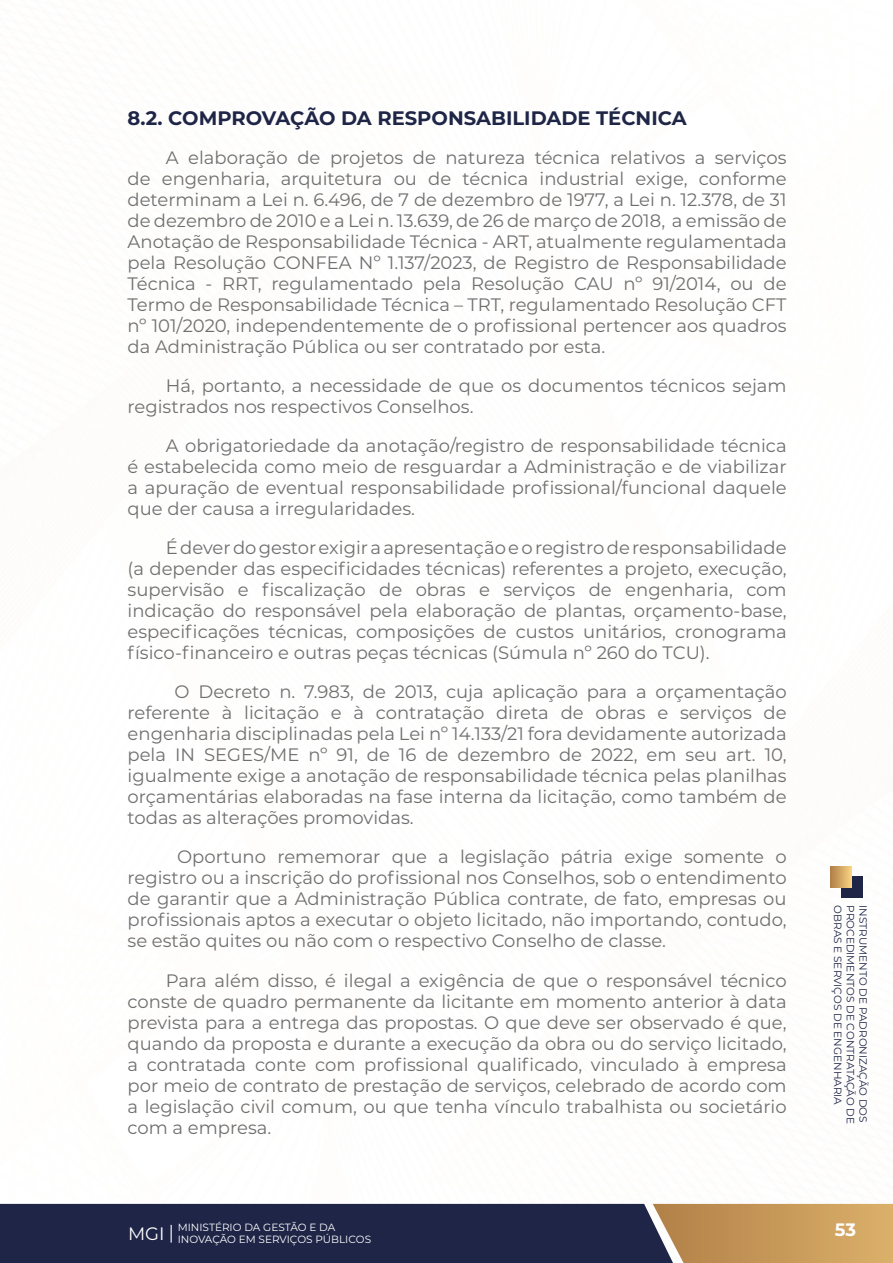
<style>
.page{position:relative;width:893px;height:1263px;background:#fff}
.page>*{position:absolute;margin:0;border:0;box-sizing:border-box;transform-origin:0 0}
.t1{font:700 19.5px "Montserrat";color:#1e2547}
.t2{font:18px/21px "Montserrat";color:#706f6f;text-align:justify}
.t3{font:700 18px "Montserrat";color:#fff}
.t4{font:10.5px/12.6px "Montserrat";color:#1e2547}
.t5{font:10.5px "Montserrat";color:#fff}
</style>
<div class="page">
<svg style="left:830px;top:866px;width:32px;height:32px"></svg>
<svg style="left:0;top:1204px;width:893px;height:59px;background:#4b444d"></svg>
<p class="t1" style="left:128px;top:104px;width:561px">8.2. COMPROVAÇÃO DA RESPONSABILIDADE TÉCNICA</p>
<p class="t2" style="left:128px;top:147px;width:661px;text-indent:38px">A elaboração de projetos de natureza técnica relativos a serviços de engenharia, arquitetura ou de técnica industrial exige, conforme determinam a Lei n. 6.496, de 7 de dezembro de 1977, a Lei n. 12.378, de 31 de dezembro de 2010 e a Lei n. 13.639, de 26 de março de 2018, a emissão de Anotação de Responsabilidade Técnica - ART, atualmente regulamentada pela Resolução CONFEA Nº 1.137/2023, de Registro de Responsabilidade Técnica - RRT, regulamentado pela Resolução CAU nº 91/2014, ou de Termo de Responsabilidade Técnica – TRT, regulamentado Resolução CFT nº 101/2020, independentemente de o profissional pertencer aos quadros da Administração Pública ou ser contratado por esta.</p>
<p class="t2" style="left:128px;top:375px;width:661px;text-indent:38px">Há, portanto, a necessidade de que os documentos técnicos sejam registrados nos respectivos Conselhos.</p>
<p class="t2" style="left:128px;top:435px;width:661px;text-indent:38px">A obrigatoriedade da anotação/registro de responsabilidade técnica é estabelecida como meio de resguardar a Administração e de viabilizar a apuração de eventual responsabilidade profissional/funcional daquele que der causa a irregularidades.</p>
<p class="t2" style="left:128px;top:537px;width:661px;text-indent:38px">É dever do gestor exigir a apresentação e o registro de responsabilidade (a depender das especificidades técnicas) referentes a projeto, execução, supervisão e fiscalização de obras e serviços de engenharia, com indicação do responsável pela elaboração de plantas, orçamento-base, especificações técnicas, composições de custos unitários, cronograma físico-financeiro e outras peças técnicas (Súmula nº 260 do TCU).</p>
<p class="t2" style="left:128px;top:681px;width:661px;text-indent:47px">O Decreto n. 7.983, de 2013, cuja aplicação para a orçamentação referente à licitação e à contratação direta de obras e serviços de engenharia disciplinadas pela Lei nº 14.133/21 fora devidamente autorizada pela IN SEGES/ME nº 91, de 16 de dezembro de 2022, em seu art. 10, igualmente exige a anotação de responsabilidade técnica pelas planilhas orçamentárias elaboradas na fase interna da licitação, como também de todas as alterações promovidas.</p>
<p class="t2" style="left:128px;top:846px;width:661px;text-indent:50px">Oportuno rememorar que a legislação pátria exige somente o registro ou a inscrição do profissional nos Conselhos, sob o entendimento de garantir que a Administração Pública contrate, de fato, empresas ou profissionais aptos a executar o objeto licitado, não importando, contudo, se estão quites ou não com o respectivo Conselho de classe.</p>
<p class="t2" style="left:128px;top:969px;width:661px;text-indent:38px">Para além disso, é ilegal a exigência de que o responsável técnico conste de quadro permanente da licitante em momento anterior à data prevista para a entrega das propostas. O que deve ser observado é que, quando da proposta e durante a execução da obra ou do serviço licitado, a contratada conte com profissional qualificado, vinculado à empresa por meio de contrato de prestação de serviços, celebrado de acordo com a legislação civil comum, ou que tenha vínculo trabalhista ou societário com a empresa.</p>
<p class="t4" style="left:870px;top:905px;width:220px;rotate:90deg">INSTRUMENTO DE PADRONIZAÇÃO DOS<br>PROCEDIMENTOS DE CONTRATAÇÃO DE<br>OBRAS E SERVIÇOS DE ENGENHARIA</p>
<p class="t5" style="left:178px;top:1220px;width:159px">MINISTÉRIO DA GESTÃO E DA</p>
<p class="t3" style="left:835px;top:1216px;width:23px">53</p>
<p class="t5" style="left:128px;top:1232px;width:245px"><sup>MGI</sup> INOVAÇÃO EM SERVIÇOS PÚBLICOS</p>
</div>
